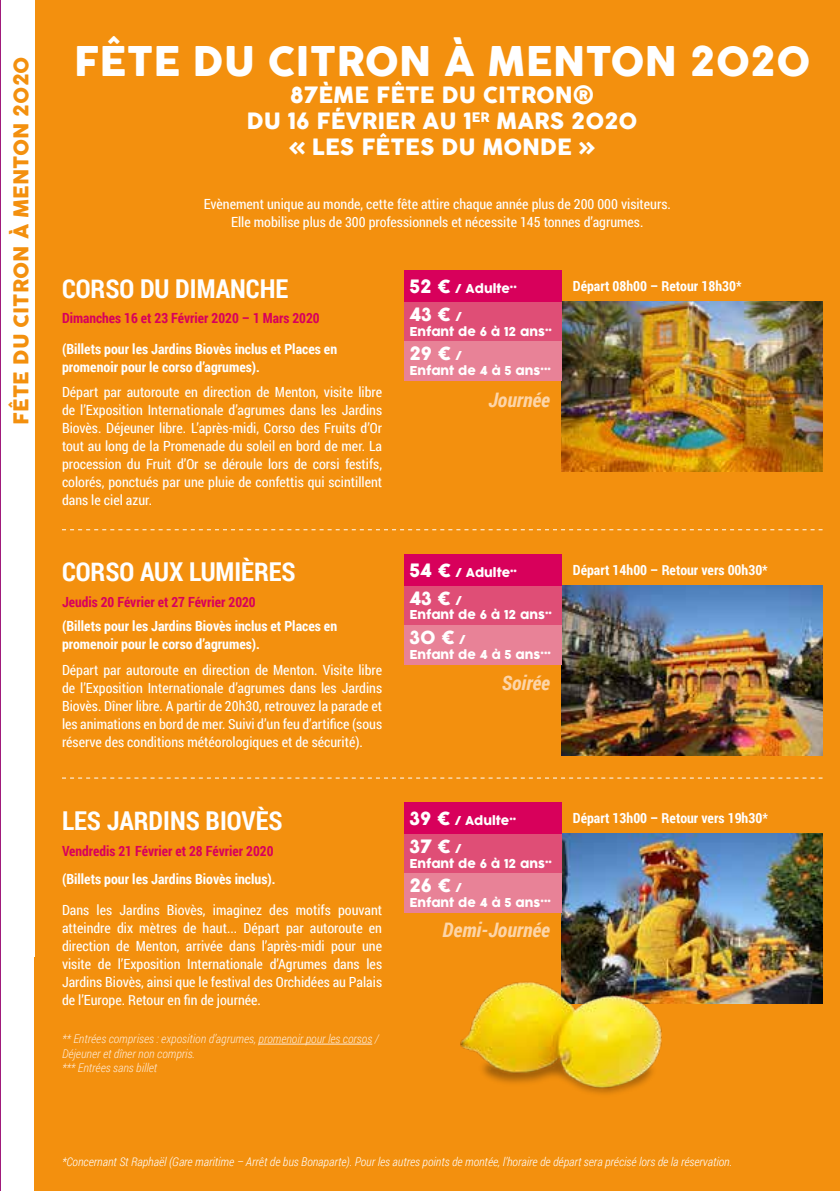
<style>
.page{position:relative;width:840px;height:1191px;background:#fff}
.page>*{position:absolute;margin:0;border:0;box-sizing:border-box;transform-origin:0 0}
.t1{font:40px "COCOGOOSE";color:#fff}
.t2{font:700 26px "Roboto Condensed";color:#fff}
.t3{font:22px/26.4px "COCOGOOSE";color:#fff;text-align:center}
.t4{font:italic 700 20px "Roboto Condensed";color:#fdd5a8}
.t5{font:20px "COCOGOOSE";color:#f3900e}
.t6{font:18px "COCOGOOSE";color:#fff}
.t7{font:14px/18px "Roboto Condensed";color:#fff;text-align:justify}
.t8{font:700 14px/18px "Roboto Condensed";color:#fff}
.t9{font:700 14px "Roboto Condensed";color:#d8005b}
.t10{font:12px "COCOGOOSE";color:#fff}
.t11{font:italic 300 12px "Roboto Condensed";color:#fff}
.t12{font:italic 300 12px/14.4px "Roboto Condensed";color:#feead4}
.s1{font-size:18px}
.s2{font-size:12px}
</style>
<div class="page">
<div style="left:34px;top:0;width:805px;height:1191px;background:#f3900e"></div>
<svg style="left:62px;top:777px;width:760px;height:1px"></svg>
<svg style="left:62px;top:529px;width:760px;height:1px"></svg>
<img style="left:561px;top:585px;width:261px;height:170px">
<div style="left:403px;top:554px;width:158px;height:32px;background:#d8005b"></div>
<div style="left:403px;top:586px;width:158px;height:39px;background:#df4e76"></div>
<div style="left:403px;top:625px;width:158px;height:39px;background:#e88297"></div>
<img style="left:561px;top:833px;width:261px;height:170px">
<div style="left:403px;top:802px;width:158px;height:32px;background:#d8005b"></div>
<div style="left:403px;top:834px;width:158px;height:39px;background:#df4e76"></div>
<div style="left:403px;top:873px;width:158px;height:39px;background:#e88297"></div>
<hr style="left:258px;top:1043px;width:114px;height:1px;background:#feead4">
<img style="left:460px;top:954px;width:216px;height:140px">
<img style="left:561px;top:302px;width:261px;height:169px">
<div style="left:403px;top:270px;width:158px;height:32px;background:#d8005b"></div>
<div style="left:403px;top:302px;width:158px;height:39px;background:#df4e76"></div>
<div style="left:403px;top:341px;width:158px;height:39px;background:#e88297"></div>
<h3 class="t5" style="left:6px;top:424px;width:370px;rotate:-90deg">FÊTE DU CITRON À MENTON 2020</h3>
<h1 class="t1" style="left:74px;top:31px;width:738px">FÊTE DU CITRON À MENTON 2020</h1>
<h3 class="t3" style="left:247px;top:82px;width:392px">87ÈME FÊTE DU CITRON®<br>DU 16 FÉVRIER AU 1<sup>ER</sup> MARS 2020 « LES FÊTES DU MONDE »</h3>
<p class="t7" style="left:204px;top:195px;width:468px;text-align:center">Evènement unique au monde, cette fête attire chaque année plus de 200 000 visiteurs.<br>Elle mobilise plus de 300 professionnels et nécessite 145 tonnes d’agrumes.</p>
<h2 class="t2" style="left:62px;top:270px;width:228px">CORSO DU DIMANCHE</h2>
<p class="t9" style="left:62px;top:308px;width:259px">Dimanches 16 et 23 Février 2020 – 1 Mars 2020</p>
<p class="t8" style="left:62px;top:339px;width:276px">(Billets pour les Jardins Biovès inclus et Places en promenoir pour le corso d’agrumes).</p>
<p class="t10" style="left:409px;top:280px;width:109px"><span class="s1">52 €</span> / Adulte<sup>**</sup></p>
<p class="t8" style="left:572px;top:276px;width:170px">Départ 08h00 – Retour 18h30*</p>
<p class="t6" style="left:409px;top:301px;width:54px">43 € <span class="s2">/</span></p>
<p class="t10" style="left:409px;top:322px;width:144px">Enfant de 6 à 12 ans<sup>**</sup></p>
<p class="t6" style="left:409px;top:340px;width:54px">29 € <span class="s2">/</span></p>
<p class="t10" style="left:409px;top:361px;width:143px">Enfant de 4 à 5 ans<sup>***</sup></p>
<p class="t7" style="left:62px;top:383px;width:321px">Départ par autoroute en direction de Menton, visite libre de l’Exposition Internationale d’agrumes dans les Jardins Biovès. Déjeuner libre. L’après-midi, Corso des Fruits d’Or tout au long de la Promenade du soleil en bord de mer. La procession du Fruit d’Or se déroule lors de corsi festifs, colorés, ponctués par une pluie de confettis qui scintillent dans le ciel azur.</p>
<h3 class="t4" style="left:488px;top:386px;width:63px">Journée</h3>
<h2 class="t2" style="left:62px;top:554px;width:235px">CORSO AUX LUMIÈRES</h2>
<p class="t9" style="left:62px;top:592px;width:195px">Jeudis 20 Février et 27 Février 2020</p>
<p class="t8" style="left:62px;top:616px;width:276px">(Billets pour les Jardins Biovès inclus et Places en promenoir pour le corso d’agrumes).</p>
<p class="t10" style="left:409px;top:563px;width:109px"><span class="s1">54 €</span> / Adulte<sup>**</sup></p>
<p class="t8" style="left:572px;top:560px;width:196px">Départ 14h00 – Retour vers 00h30*</p>
<p class="t6" style="left:409px;top:585px;width:54px">43 € <span class="s2">/</span></p>
<p class="t10" style="left:409px;top:606px;width:144px">Enfant de 6 à 12 ans<sup>**</sup></p>
<p class="t6" style="left:409px;top:624px;width:58px">30 € <span class="s2">/</span></p>
<p class="t10" style="left:409px;top:645px;width:143px">Enfant de 4 à 5 ans<sup>***</sup></p>
<p class="t7" style="left:62px;top:660px;width:321px">Départ par autoroute en direction de Menton. Visite libre de l’Exposition Internationale d’agrumes dans les Jardins Biovès. Dîner libre. A partir de 20h30, retrouvez la parade et les animations en bord de mer. Suivi d’un feu d’artifice (sous réserve des conditions météorologiques et de sécurité).</p>
<h3 class="t4" style="left:501px;top:669px;width:50px">Soirée</h3>
<h2 class="t2" style="left:62px;top:802px;width:222px">LES JARDINS BIOVÈS</h2>
<p class="t9" style="left:62px;top:841px;width:213px">Vendredis 21 Février et 28 Février 2020</p>
<p class="t8" style="left:62px;top:869px;width:215px">(Billets pour les Jardins Biovès inclus).</p>
<p class="t7" style="left:62px;top:900px;width:321px">Dans les Jardins Biovès, imaginez des motifs pouvant atteindre dix mètres de haut... Départ par autoroute en direction de Menton, arrivée dans l’après-midi pour une visite de l’Exposition Internationale d’Agrumes dans les Jardins Biovès, ainsi que le festival des Orchidées au Palais de l’Europe. Retour en fin de journée.</p>
<p class="t12" style="left:62px;top:1031px;width:318px">** Entrées comprises : exposition d’agrumes, promenoir pour les corsos /<br>Déjeuner et dîner non compris.<br>*** Entrées sans billet</p>
<p class="t10" style="left:409px;top:811px;width:108px"><span class="s1">39 €</span> / Adulte<sup>**</sup></p>
<p class="t8" style="left:572px;top:808px;width:197px">Départ 13h00 – Retour vers 19h30*</p>
<p class="t6" style="left:409px;top:833px;width:54px">37 € <span class="s2">/</span></p>
<p class="t10" style="left:409px;top:854px;width:144px">Enfant de 6 à 12 ans<sup>**</sup></p>
<p class="t6" style="left:409px;top:872px;width:54px">26 € <span class="s2">/</span></p>
<p class="t10" style="left:409px;top:893px;width:143px">Enfant de 4 à 5 ans<sup>***</sup></p>
<h3 class="t4" style="left:442px;top:916px;width:109px">Demi-Journée</h3>
<p class="t11" style="left:62px;top:1153px;width:671px">*Concernant St Raphaël (Gare maritime – Arrêt de bus Bonaparte). Pour les autres points de montée, l’horaire de départ sera précisé lors de la réservation.</p>
</div>
